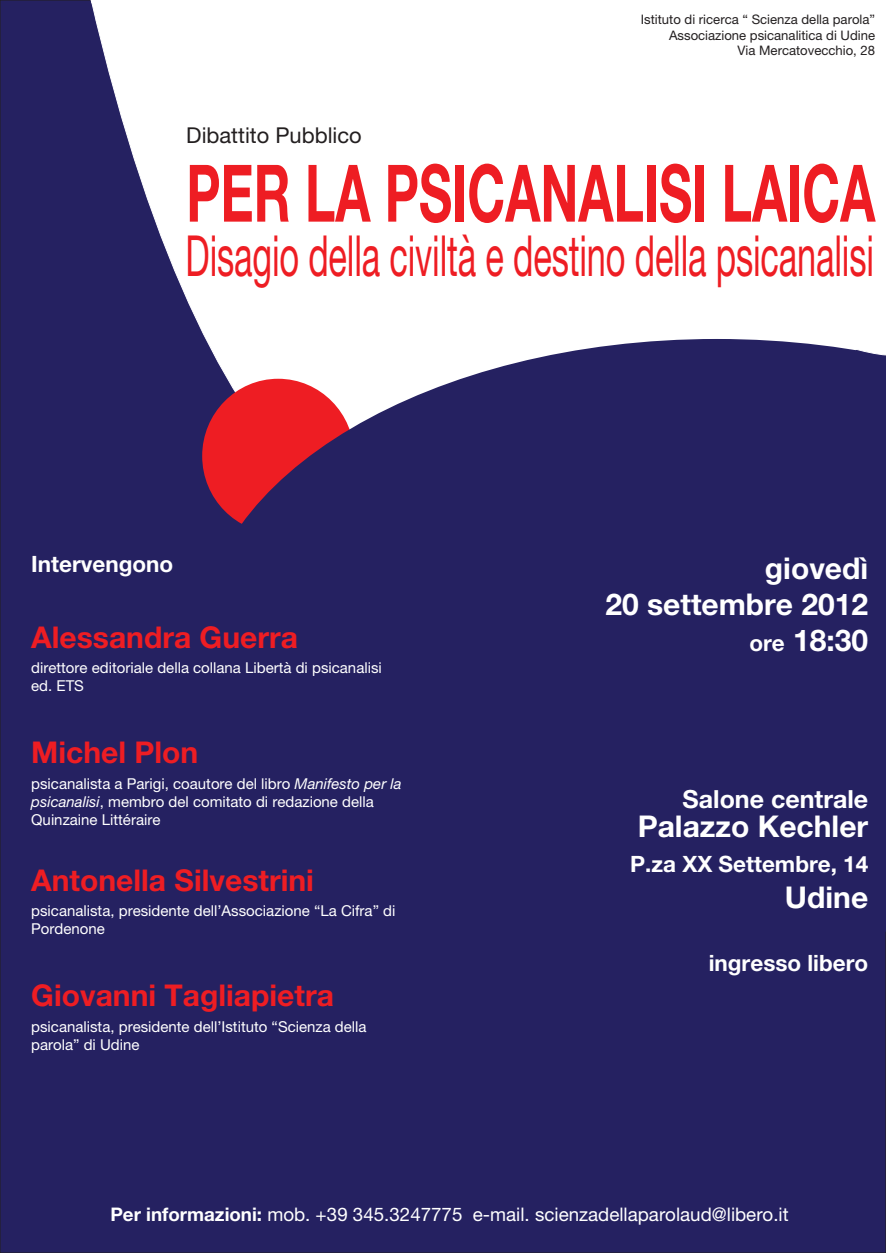
<style>
.page{position:relative;width:886px;height:1253px;background:#252161}
.page>*{position:absolute;margin:0;border:0;box-sizing:border-box;transform-origin:0 0}
.t1{font:700 79.38px "Helvetica Neue LT Std";color:#ee1d23;scale:.65 1}
.t2{font:56.69px "Helvetica Neue LT Std";letter-spacing:-.005em;color:#ee1d23;scale:.61 1}
.t3{font:700 30px "Helvetica Neue LT Std";color:#ee1d23}
.t4{font:700 30px/36px "Helvetica Neue LT Std";color:#fff;text-align:right}
.t5{font:700 25px "Helvetica Neue LT Std";color:#fff}
.t6{font:700 22.5px "Helvetica Neue LT Std";color:#fff}
.t7{font:21.88px "Helvetica Neue LT Std";color:#231f20}
.t8{font:18.75px "Helvetica Neue LT Std";color:#fff}
.t9{font:15px/18px "Helvetica Neue LT Std";color:#fff}
.t10{font:13.12px/15.8px "Helvetica Neue LT Std";color:#231f20;text-align:right}
.s1{font-style:italic}
.s2{font-size:22.5px}
.s3{font-weight:700}
</style>
<div class="page">
<svg style="left:108px;top:73px;width:778px;height:429px"></svg>
<div style="left:225px;top:73px;width:207px;height:72px;background:#fff"></div>
<div style="left:432px;top:73px;width:454px;height:240px;background:#fff"></div>
<div style="left:91px;top:0;width:795px;height:73px;background:#fff"></div>
<p class="t10" style="left:641px;top:11px;width:236px">Istituto di ricerca “ Scienza della parola”<br>Associazione psicanalitica di Udine<br>Via Mercatovecchio, 28</p>
<h3 class="t7" style="left:186px;top:122px;width:177px">Dibattito Pubblico</h3>
<h1 class="t1" style="left:186px;top:144px;width:1061px">PER LA PSICANALISI LAICA</h1>
<h2 class="t2" style="left:186px;top:222px;width:1130px">Disagio della civiltà e destino della psicanalisi</h2>
<h3 class="t6" style="left:31px;top:550px;width:144px">Intervengono</h3>
<h3 class="t3" style="left:31px;top:618px;width:268px">Alessandra Guerra</h3>
<p class="t9" style="left:31px;top:658px;width:352px">direttore editoriale della collana Libertà di psicanalisi ed. ETS</p>
<h3 class="t3" style="left:31px;top:734px;width:169px">Michel Plon</h3>
<p class="t9" style="left:31px;top:774px;width:372px">psicanalista a Parigi, coautore del libro <span class="s1">Manifesto per la psicanalisi</span>, membro del comitato di redazione della<br>Quinzaine Littéraire</p>
<h3 class="t3" style="left:31px;top:861px;width:284px">Antonella Silvestrini</h3>
<p class="t9" style="left:31px;top:901px;width:366px">psicanalista, presidente dell’Associazione “La Cifra” di<br>Pordenone</p>
<h3 class="t3" style="left:31px;top:977px;width:304px">Giovanni Tagliapietra</h3>
<p class="t9" style="left:31px;top:1017px;width:337px">psicanalista, presidente dell’Istituto “Scienza della parola” di Udine</p>
<h3 class="t4" style="left:605px;top:549px;width:264px">giovedì<br>20 settembre 2012 <span class="s2">ore</span> 18:30</h3>
<h3 class="t5" style="left:683px;top:784px;width:187px">Salone centrale</h3>
<h3 class="t4" style="left:638px;top:807px;width:232px">Palazzo Kechler</h3>
<h3 class="t6" style="left:630px;top:849px;width:239px">P.za XX Settembre, 14</h3>
<h3 class="t4" style="left:785px;top:878px;width:85px">Udine</h3>
<h3 class="t6" style="left:709px;top:948px;width:161px">ingresso libero</h3>
<p class="t8" style="left:110px;top:1203px;width:680px"><span class="s3">Per informazioni:</span> mob. +39 345.3247775 e-mail. scienzadellaparolaud@libero.it</p>
</div>
